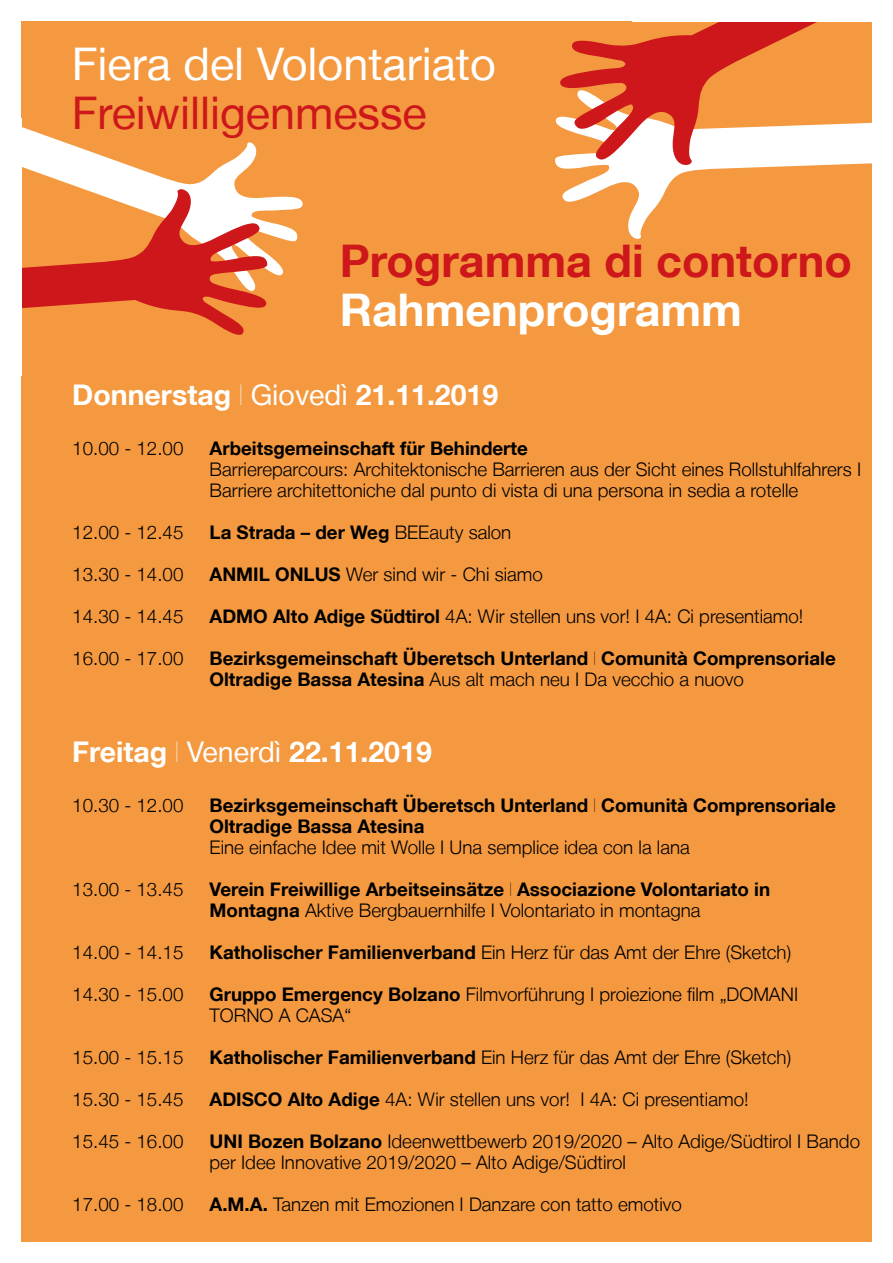
<style>
.page{position:relative;width:893px;height:1263px;background:#fff}
.page>*{position:absolute;margin:0;border:0;box-sizing:border-box;transform-origin:0 0}
.t1{font:45px "Helvetica Neue LT";color:#fff}
.t2{font:700 45px "Helvetica Neue LT";color:#cd171a}
.t3{font:45px "Helvetica Neue LT";color:#cd171a}
.t4{font:700 45px "Helvetica Neue LT";color:#fff}
.t5{font:700 28.5px "Helvetica Neue LT";color:#fff}
.t6{font:300 18.75px/21px "Helvetica Neue LT";color:#000}
.t7{font:700 18.75px/21px "Helvetica Neue LT";color:#000}
.s1{font-weight:200}
.s2{font-weight:400}
.s3{font-weight:300}
.s4{font-weight:700}
</style>
<div class="page">
<div style="left:21px;top:21px;width:851px;height:1221px;background:#f4993f"></div>
<svg style="left:555px;top:117px;width:210px;height:122px"></svg>
<svg style="left:559px;top:21px;width:313px;height:146px"></svg>
<svg style="left:21px;top:118px;width:282px;height:158px"></svg>
<svg style="left:21px;top:187px;width:247px;height:151px"></svg>
<h1 class="t1" style="left:72px;top:37px;width:426px">Fiera del Volontariato</h1>
<h1 class="t3" style="left:72px;top:86px;width:356px">Freiwilligenmesse</h1>
<h1 class="t2" style="left:340px;top:234px;width:514px">Programma di contorno</h1>
<h1 class="t4" style="left:340px;top:282px;width:404px">Rahmenprogramm</h1>
<h2 class="t5" style="left:72px;top:377px;width:428px">Donnerstag <span class="s1">I</span> <span class="s2">Giovedì</span> 21.11.2019</h2>
<p class="t6" style="left:72px;top:437px;width:113px">10.00 - 12.00</p>
<p class="t7" style="left:210px;top:437px;width:320px">Arbeitsgemeinschaft für Behinderte</p>
<p class="t6" style="left:210px;top:458px;width:653px">Barriereparcours: Architektonische Barrieren aus der Sicht eines Rollstuhlfahrers I<br>Barriere architettoniche dal punto di vista di una persona in sedia a rotelle</p>
<p class="t6" style="left:72px;top:521px;width:113px">12.00 - 12.45</p>
<p class="t7" style="left:210px;top:521px;width:303px">La Strada – der Weg <span class="s3">BEEauty salon</span></p>
<p class="t6" style="left:72px;top:563px;width:113px">13.30 - 14.00</p>
<p class="t6" style="left:210px;top:563px;width:335px"><span class="s4">ANMIL ONLUS</span> Wer sind wir - Chi siamo</p>
<p class="t6" style="left:72px;top:605px;width:113px">14.30 - 14.45</p>
<p class="t6" style="left:210px;top:605px;width:595px"><span class="s4">ADMO Alto Adige Südtirol</span> 4A: Wir stellen uns vor! I 4A: Ci presentiamo!</p>
<p class="t6" style="left:72px;top:647px;width:113px">16.00 - 17.00</p>
<p class="t7" style="left:210px;top:647px;width:628px">Bezirksgemeinschaft Überetsch Unterland <span class="s1">I</span> Comunità Comprensoriale<br>Oltradige Bassa Atesina <span class="s3">Aus alt mach neu I Da vecchio a nuovo</span></p>
<h2 class="t5" style="left:72px;top:734px;width:361px">Freitag <span class="s1">I</span> <span class="s2">Venerdì</span> 22.11.2019</h2>
<p class="t6" style="left:72px;top:794px;width:113px">10.30 - 12.00</p>
<p class="t7" style="left:210px;top:794px;width:628px">Bezirksgemeinschaft Überetsch Unterland <span class="s1">I</span> Comunità Comprensoriale<br>Oltradige Bassa Atesina</p>
<p class="t6" style="left:210px;top:836px;width:482px">Eine einfache Idee mit Wolle I Una semplice idea con la lana</p>
<p class="t6" style="left:72px;top:878px;width:113px">13.00 - 13.45</p>
<p class="t7" style="left:210px;top:878px;width:562px">Verein Freiwillige Arbeitseinsätze <span class="s1">I</span> Associazione Volontariato in<br>Montagna <span class="s3">Aktive Bergbauernhilfe I Volontariato in montagna</span></p>
<p class="t6" style="left:72px;top:941px;width:113px">14.00 - 14.15</p>
<p class="t6" style="left:210px;top:941px;width:583px"><span class="s4">Katholischer Familienverband</span> Ein Herz für das Amt der Ehre (Sketch)</p>
<p class="t6" style="left:72px;top:983px;width:113px">14.30 - 15.00</p>
<p class="t6" style="left:210px;top:983px;width:590px"><span class="s4">Gruppo Emergency Bolzano</span> Filmvorführung I proiezione film „DOMANI<br>TORNO A CASA“</p>
<p class="t6" style="left:72px;top:1046px;width:113px">15.00 - 15.15</p>
<p class="t6" style="left:210px;top:1046px;width:583px"><span class="s4">Katholischer Familienverband</span> Ein Herz für das Amt der Ehre (Sketch)</p>
<p class="t6" style="left:72px;top:1088px;width:113px">15.30 - 15.45</p>
<p class="t6" style="left:210px;top:1088px;width:541px"><span class="s4">ADISCO Alto Adige</span> 4A: Wir stellen uns vor! I 4A: Ci presentiamo!</p>
<p class="t6" style="left:72px;top:1130px;width:113px">15.45 - 16.00</p>
<p class="t6" style="left:210px;top:1130px;width:652px"><span class="s4">UNI Bozen Bolzano</span> Ideenwettbewerb 2019/2020 – Alto Adige/Südtirol I Bando per Idee Innovative 2019/2020 – Alto Adige/Südtirol</p>
<p class="t6" style="left:72px;top:1193px;width:113px">17.00 - 18.00</p>
<p class="t6" style="left:210px;top:1193px;width:474px"><span class="s4">A.M.A.</span> Tanzen mit Emozionen I Danzare con tatto emotivo</p>
</div>
